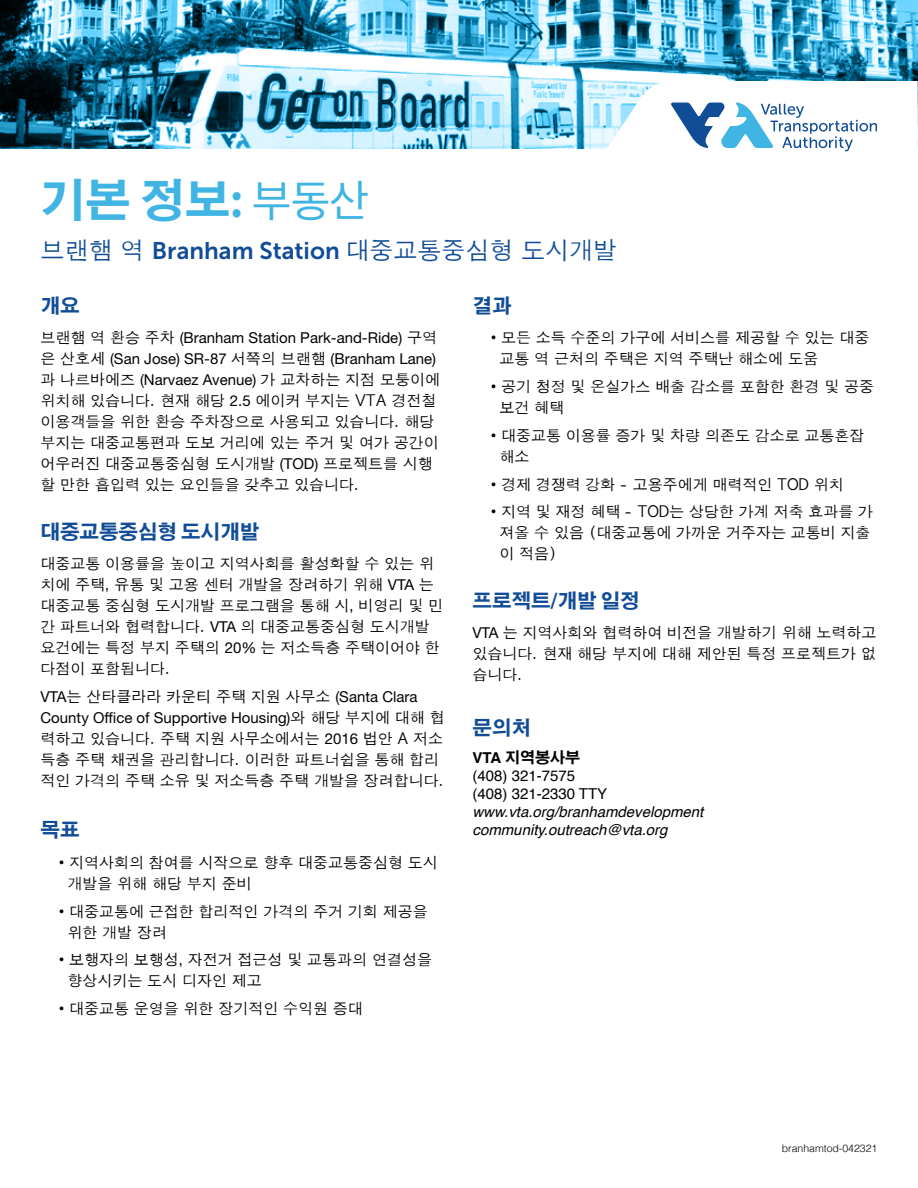
<style>
.page{position:relative;width:918px;height:1188px;background:#fff}
.page>*{position:absolute;margin:0;border:0;box-sizing:border-box;transform-origin:0 0}
.t1{font:700 45px "Adobe Gothic Std";color:#40b4e2}
.t2{font:24px "Apple Gothic";color:#114d97}
.t3{font:700 19.5px "Adobe Gothic Std";color:#114d97}
.t4{font:15px/21px "Apple Gothic";color:#000}
.t5{font:15px/21px "Helvetica Neue LT Std";color:#000}
.t6{font:italic 15px/18px "Helvetica";color:#000}
.t7{font:15px/18px "Helvetica";color:#000}
.t8{font:700 15px "Adobe Gothic Std";color:#000}
.t9{font:300 10.5px "Helvetica";color:#000}
.s1{font-family:"Apple SD Gothic Neo";font-weight:400}
.s2{font-family:"Museo Sans 700"}
.s3{font-family:"Apple Gothic"}
.s4{font-family:"Helvetica Neue LT Std"}
.s5{font-family:"Helvetica"}
</style>
<div class="page">
<svg style="left:0;top:0;width:918px;height:148px;background:#62a6c1"></svg>
<svg style="left:587px;top:81px;width:331px;height:71px"></svg>
<h1 class="t1" style="left:40px;top:173px;width:330px">기본 정보: <span class="s1">부동산</span></h1>
<h2 class="t2" style="left:40px;top:237px;width:578px">브랜햄 역 <span class="s2">Branham Station</span> 대중교통중심형 도시개발</h2>
<h3 class="t3" style="left:40px;top:294px;width:40px">개요</h3>
<p class="t5" style="left:40px;top:327px;width:398px"><span class="s3">브랜햄 역 환승 주차</span> (Branham Station Park-and-Ride) <span class="s3">구역 은 산호세</span> (San Jose) SR-87 <span class="s3">서쪽의 브랜햄</span> (Branham Lane)</p>
<p class="t4" style="left:40px;top:370px;width:401px">과 나르바에즈 <span class="s4">(Narvaez Avenue)</span> 가 교차하는 지점 모퉁이에 위치해 있습니다. 현재 해당 <span class="s4">2.5</span> 에이커 부지는 VTA 경전철 이용객들을 위한 환승 주차장으로 사용되고 있습니다. 해당 부지는 대중교통편과 도보 거리에 있는 주거 및 여가 공간이 어우러진 대중교통중심형 도시개발 <span class="s4">(TOD)</span> 프로젝트를 시행 할 만한 흡입력 있는 요인들을 갖추고 있습니다.</p>
<h3 class="t3" style="left:40px;top:520px;width:220px">대중교통중심형 도시개발</h3>
<p class="t4" style="left:40px;top:554px;width:404px">대중교통 이용률을 높이고 지역사회를 활성화할 수 있는 위 치에 주택, 유통 및 고용 센터 개발을 장려하기 위해 <span class="s4">VTA</span> 는 대중교통 중심형 도시개발 프로그램을 통해 시, 비영리 및 민 간 파트너와 협력합니다. <span class="s4">VTA</span> 의 대중교통중심형 도시개발 요건에는 특정 부지 주택의 <span class="s4">20%</span> 는 저소득층 주택이어야 한 다점이 포함됩니다.</p>
<p class="t4" style="left:40px;top:686px;width:379px"><span class="s4">VTA</span>는 산타클라라 카운티 주택 지원 사무소 <span class="s4">(Santa Clara</span></p>
<p class="t5" style="left:40px;top:707px;width:406px">County Office of Supportive Housing)<span class="s3">와 해당 부지에 대해 협</span></p>
<p class="t4" style="left:40px;top:728px;width:405px">력하고 있습니다. 주택 지원 사무소에서는 <span class="s4">2016</span> 법안 A 저소 득층 주택 채권을 관리합니다. 이러한 파트너쉽을 통해 합리 적인 가격의 주택 소유 및 저소득층 주택 개발을 장려합니다.</p>
<h3 class="t3" style="left:40px;top:818px;width:40px">목표</h3>
<p class="t4" style="left:68px;top:852px;width:372px;text-indent:-14px">•지역사회의 참여를 시작으로 향후 대중교통중심형 도시 개발을 위해 해당 부지 준비</p>
<p class="t4" style="left:68px;top:901px;width:362px;text-indent:-14px">•대중교통에 근접한 합리적인 가격의 주거 기회 제공을 위한 개발 장려</p>
<p class="t4" style="left:68px;top:950px;width:366px;text-indent:-14px">•보행자의 보행성, 자전거 접근성 및 교통과의 연결성을 향상시키는 도시 디자인 제고</p>
<p class="t4" style="left:54px;top:999px;width:310px">•대중교통 운영을 위한 장기적인 수익원 증대</p>
<h3 class="t3" style="left:472px;top:294px;width:40px">결과</h3>
<p class="t4" style="left:500px;top:328px;width:371px;text-indent:-14px">•모든 소득 수준의 가구에 서비스를 제공할 수 있는 대중 교통 역 근처의 주택은 지역 주택난 해소에 도움</p>
<p class="t4" style="left:500px;top:377px;width:376px;text-indent:-14px">•공기 청정 및 온실가스 배출 감소를 포함한 환경 및 공중 보건 혜택</p>
<p class="t4" style="left:500px;top:425px;width:367px;text-indent:-14px">•대중교통 이용률 증가 및 차량 의존도 감소로 교통혼잡 해소</p>
<p class="t4" style="left:486px;top:474px;width:359px">•경제 경쟁력 강화 - 고용주에게 매력적인 TOD 위치</p>
<p class="t4" style="left:500px;top:502px;width:375px;text-indent:-14px">•지역 및 재정 혜택 - TOD는 상당한 가계 저축 효과를 가 져올 수 있음 (대중교통에 가까운 거주자는 교통비 지출 이 적음)</p>
<h3 class="t3" style="left:472px;top:589px;width:169px">프로젝트/개발 일정</h3>
<p class="t4" style="left:472px;top:623px;width:406px;text-align:justify"><span class="s4">VTA</span> 는 지역사회와 협력하여 비전을 개발하기 위해 노력하고 있습니다. 현재 해당 부지에 대해 제안된 특정 프로젝트가 없 습니다.</p>
<h3 class="t3" style="left:472px;top:716px;width:60px">문의처</h3>
<p class="t8" style="left:472px;top:748px;width:109px"><span class="s5">VTA</span> 지역봉사부</p>
<p class="t7" style="left:472px;top:767px;width:136px">(408) 321-7575 (408) 321-2330 TTY</p>
<p class="t6" style="left:472px;top:803px;width:232px">www.vta.org/branhamdevelopment community.outreach@vta.org</p>
<p class="t9" style="left:782px;top:1139px;width:97px">branhamtod-042321</p>
</div>
